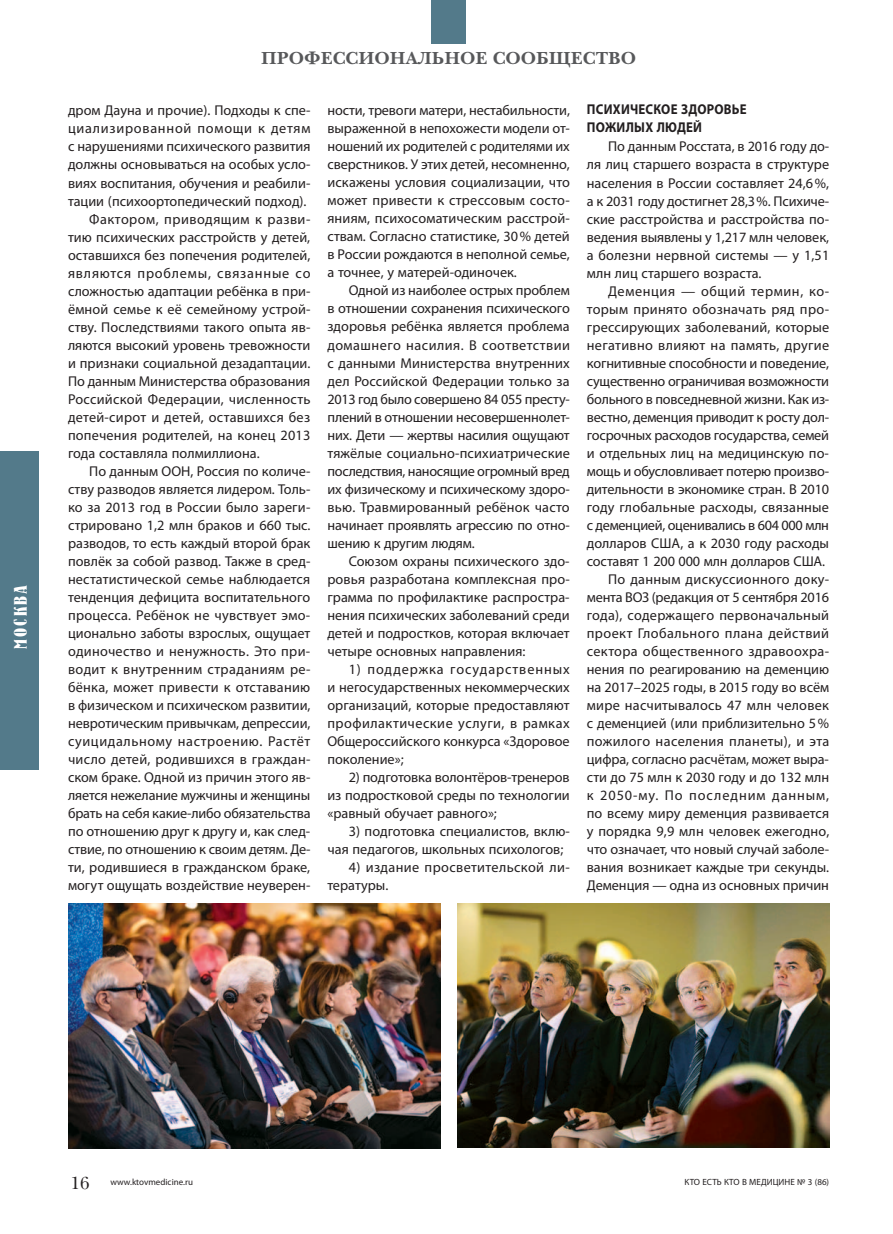
<style>
.page{position:relative;width:893px;height:1234px;background:#fff}
.page>*{position:absolute;margin:0;border:0;box-sizing:border-box;transform-origin:0 0}
.t1{font:700 18px "New Baskerville C";color:#57585a}
.t2{font:18px "Bernhard C";letter-spacing:.12em;color:#fff}
.t3{font:14.25px/18px "Myriad Pro";color:#231f20;text-align:justify}
.t4{font:14.25px "Myriad Pro";letter-spacing:.02em;color:#231f20}
.t5{font:14.25px/18px "Myriad Pro";letter-spacing:.025em;color:#231f20}
.t6{font:700 14.25px/18px "Myriad Pro";letter-spacing:.02em;color:#231f20;scale:.9 1}
.t7{font:14.25px "Myriad Pro";letter-spacing:.04em;color:#231f20}
.t8{font:14.25px "Myriad Pro";letter-spacing:.03em;color:#231f20}
.t9{font:14.25px "Myriad Pro";letter-spacing:.055em;color:#231f20}
.t10{font:14.25px "Myriad Pro";letter-spacing:.05em;color:#231f20}
.t11{font:14.25px "Myriad Pro";letter-spacing:.035em;color:#231f20}
.t12{font:9px "Myriad Pro";color:#231f20}
.s1{font-family:"New Baskerville C";font-size:18px}
</style>
<div class="page">
<div style="left:0;top:451px;width:38px;height:318px;background:#537a8a"></div>
<div style="left:432px;top:0;width:34px;height:43px;background:#537a8a"></div>
<img style="left:457px;top:903px;width:372px;height:244px">
<img style="left:68px;top:903px;width:372px;height:245px">
<p class="t2" style="left:11px;top:648px;width:65px;rotate:-90deg">МОСКВА</p>
<p class="t1" style="left:261px;top:47px;width:377px">профессиональное сообщество</p>
<p class="t3" style="left:68px;top:101px;width:244px">дром Дауна и прочие). Подходы к спе-</p>
<p class="t10" style="left:68px;top:120px;width:244px">циализированной помощи к детям</p>
<p class="t3" style="left:68px;top:137px;width:244px">с нарушениями психического развития</p>
<p class="t3" style="left:68px;top:155px;width:244px">должны основываться на особых усло-</p>
<p class="t3" style="left:68px;top:173px;width:244px">виях воспитания, обучения и реабили-</p>
<p class="t3" style="left:68px;top:191px;width:240px">тации (психоортопедический подход).</p>
<p class="t11" style="left:89px;top:210px;width:223px">Фактором, приводящим к разви-</p>
<p class="t3" style="left:68px;top:227px;width:244px">тию психических расстройств у детей,</p>
<p class="t3" style="left:68px;top:245px;width:244px">оставшихся без попечения родителей,</p>
<p class="t9" style="left:68px;top:264px;width:244px">являются проблемы, связанные со</p>
<p class="t3" style="left:68px;top:281px;width:244px">сложностью адаптации ребёнка в при-</p>
<p class="t3" style="left:68px;top:299px;width:244px">ёмной семье к её семейному устрой-</p>
<p class="t3" style="left:68px;top:317px;width:244px">ству. Последствиями такого опыта яв-</p>
<p class="t3" style="left:68px;top:335px;width:244px">ляются высокий уровень тревожности</p>
<p class="t3" style="left:68px;top:353px;width:244px">и признаки социальной дезадаптации.</p>
<p class="t3" style="left:68px;top:371px;width:244px">По данным Министерства образования</p>
<p class="t4" style="left:68px;top:390px;width:244px">Российской Федерации, численность</p>
<p class="t4" style="left:68px;top:408px;width:244px">детей-сирот и детей, оставшихся без</p>
<p class="t3" style="left:68px;top:425px;width:244px">попечения родителей, на конец 2013</p>
<p class="t3" style="left:68px;top:443px;width:193px">года составляла полмиллиона.</p>
<p class="t3" style="left:89px;top:461px;width:223px">По данным ООН, Россия по количе-</p>
<p class="t3" style="left:68px;top:479px;width:244px">ству разводов является лидером. Толь-</p>
<p class="t3" style="left:68px;top:497px;width:244px">ко за 2013 год в России было зареги-</p>
<p class="t3" style="left:68px;top:515px;width:244px">стрировано 1,2 млн браков и 660 тыс.</p>
<p class="t3" style="left:68px;top:533px;width:244px">разводов, то есть каждый второй брак</p>
<p class="t3" style="left:68px;top:551px;width:244px">повлёк за собой развод. Также в сред-</p>
<p class="t3" style="left:68px;top:569px;width:244px">нестатистической семье наблюдается</p>
<p class="t3" style="left:68px;top:587px;width:244px">тенденция дефицита воспитательного</p>
<p class="t4" style="left:68px;top:606px;width:244px">процесса. Ребёнок не чувствует эмо-</p>
<p class="t3" style="left:68px;top:623px;width:244px">ционально заботы взрослых, ощущает</p>
<p class="t4" style="left:68px;top:642px;width:244px">одиночество и ненужность. Это при-</p>
<p class="t8" style="left:68px;top:660px;width:244px">водит к внутренним страданиям ре-</p>
<p class="t4" style="left:68px;top:678px;width:244px">бёнка, может привести к отставанию</p>
<p class="t3" style="left:68px;top:695px;width:244px">в физическом и психическом развитии,</p>
<p class="t3" style="left:68px;top:713px;width:244px">невротическим привычкам, депрессии,</p>
<p class="t7" style="left:68px;top:732px;width:244px">суицидальному настроению. Растёт</p>
<p class="t4" style="left:68px;top:750px;width:244px">число детей, родившихся в граждан-</p>
<p class="t3" style="left:68px;top:767px;width:244px">ском браке. Одной из причин этого яв-</p>
<p class="t3" style="left:68px;top:785px;width:244px">ляется нежелание мужчины и женщины</p>
<p class="t3" style="left:68px;top:803px;width:244px">брать на себя какие-либо обязательства</p>
<p class="t3" style="left:68px;top:821px;width:244px">по отношению друг к другу и, как след-</p>
<p class="t3" style="left:68px;top:839px;width:244px">ствие, по отношению к своим детям. Де-</p>
<p class="t3" style="left:68px;top:857px;width:244px">ти, родившиеся в гражданском браке,</p>
<p class="t3" style="left:68px;top:875px;width:244px">могут ощущать воздействие неуверен-</p>
<p class="t3" style="left:327px;top:101px;width:244px">ности, тревоги матери, нестабильности, выраженной в непохожести модели от&shy;ношений их родителей с родителями их сверстников. У этих детей, несомненно, искажены условия социализации, что может привести к стрессовым состо&shy;яниям, психосоматическим расстрой&shy;ствам. Согласно статистике, 30% детей в России рождаются в неполной семье, а точнее, у матерей-одиночек.</p>
<p class="t3" style="left:327px;top:281px;width:244px;text-indent:21px">Одной из наиболее острых проблем в отношении сохранения психического здоровья ребёнка является проблема домашнего насилия. В соответствии с данными Министерства внутренних дел Российской Федерации только за 2013 год было совершено 84 055 престу&shy;плений в отношении несовершеннолет&shy;них. Дети — жертвы насилия ощущают тяжёлые социально-психиатрические последствия, наносящие огромный вред их физическому и психическому здоро&shy;вью. Травмированный ребёнок часто начинает проявлять агрессию по отно&shy;шению к другим людям.</p>
<p class="t3" style="left:327px;top:551px;width:244px;text-indent:21px">Союзом охраны психического здо&shy;ровья разработана комплексная про&shy;грамма по профилактике распростра&shy;нения психических заболеваний среди детей и подростков, которая включает четыре основных направления:</p>
<p class="t3" style="left:327px;top:659px;width:244px;text-indent:21px">1) поддержка государственных и негосударственных некоммерческих организаций, которые предоставляют профилактические услуги, в рамках Общероссийского конкурса «Здоровое поколение»;</p>
<p class="t3" style="left:327px;top:767px;width:244px;text-indent:21px">2) подготовка волонтёров-тренеров из подростковой среды по технологии «равный обучает равного»;</p>
<p class="t3" style="left:327px;top:821px;width:244px;text-indent:21px">3) подготовка специалистов, вклю&shy;чая педагогов, школьных психологов;</p>
<p class="t5" style="left:327px;top:857px;width:244px;text-indent:21px">4) издание просветительской ли&shy;тературы.</p>
<p class="t6" style="left:587px;top:100px;width:179px">Психическое здоровье пожилых людей</p>
<p class="t3" style="left:587px;top:137px;width:244px;text-indent:21px">По данным Росстата, в 2016 году до&shy;ля лиц старшего возраста в структуре населения в России составляет 24,6%, а к 2031 году достигнет 28,3%. Психиче&shy;ские расстройства и расстройства по&shy;ведения выявлены у 1,217 млн человек, а болезни нервной системы — у 1,51 млн лиц старшего возраста.</p>
<p class="t3" style="left:587px;top:281px;width:244px;text-align:right">Деменция — общий термин, ко&shy;торым принято обозначать ряд про&shy;грессирующих заболеваний, которые негативно влияют на память, другие когнитивные способности и поведение, существенно ограничивая возможности больного в повседневной жизни. Как из&shy;вестно, деменция приводит к росту дол&shy;госрочных расходов государства, семей и отдельных лиц на медицинскую по&shy;мощь и обусловливает потерю произво&shy;дительности в экономике стран. В 2010 году глобальные расходы, связанные с деменцией, оценивались в 604 000 млн долларов США, а к 2030 году расходы составят 1 200 000 млн долларов США.<br>По данным дискуссионного доку&shy;мента ВОЗ (редакция от 5 сентября 2016 года), содержащего первоначальный проект Глобального плана действий сектора общественного здравоохра&shy;нения по реагированию на деменцию на 2017–2025 годы, в 2015 году во всём мире насчитывалось 47 млн человек с деменцией (или приблизительно 5% пожилого населения планеты), и эта цифра, согласно расчётам, может выра&shy;сти до 75 млн к 2030 году и до 132 млн к 2050-му. По последним данным, по всему миру деменция развивается у порядка 9,9 млн человек ежегодно, что означает, что новый случай заболе&shy;вания возникает каждые три секунды.<br>Деменция — одна из основных причин</p>
<p class="t12" style="left:71px;top:1176px;width:124px"><span class="s1">16</span> www.ktovmedicine.ru</p>
<p class="t12" style="left:684px;top:1176px;width:146px">КТО ЕСТЬ КТО В МЕДИЦИНЕ № 3 (86)</p>
</div>
